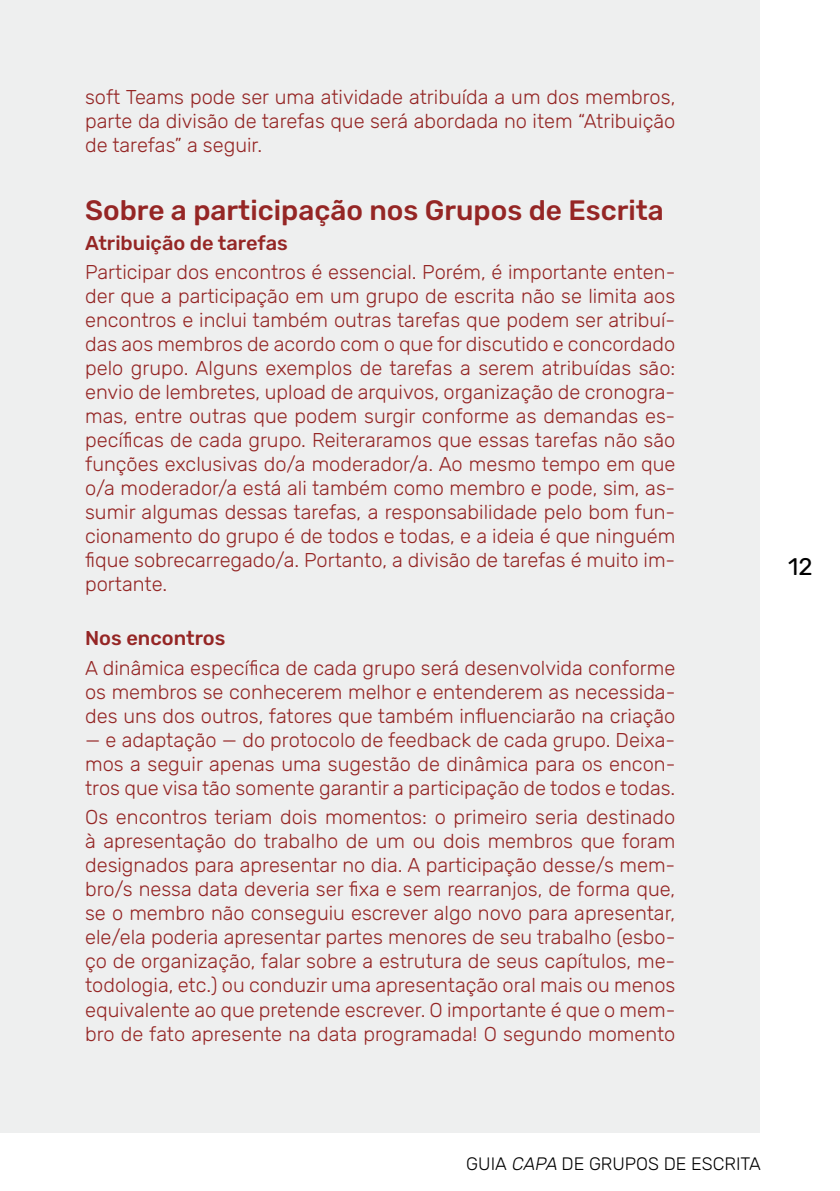
<style>
.page{position:relative;width:840px;height:1191px;background:#fff}
.page>*{position:absolute;margin:0;border:0;box-sizing:border-box;transform-origin:0 0}
.t1{font:500 28px "Rubik";color:#952625}
.t2{font:24px "Rubik";color:#000}
.t3{font:300 20px/24px "Rubik";color:#952625;text-align:justify}
.t4{font:500 20px "Rubik";color:#952625}
.t5{font:300 18px "Rubik";color:#000}
.s1{font-style:italic}
</style>
<div class="page">
<div style="left:0;top:0;width:759px;height:1133px;background:#eeefef"></div>
<p class="t3" style="left:85px;top:85px;width:591px">soft Teams pode ser uma atividade atribuída a um dos membros, parte da divisão de tarefas que será abordada no item “Atribuição de tarefas” a seguir.</p>
<h1 class="t1" style="left:85px;top:194px;width:580px">Sobre a participação nos Grupos de Escrita</h1>
<p class="t4" style="left:85px;top:231px;width:204px">Atribuição de tarefas</p>
<p class="t3" style="left:85px;top:261px;width:591px">Participar dos encontros é essencial. Porém, é importante enten&shy;der que a participação em um grupo de escrita não se limita aos encontros e inclui também outras tarefas que podem ser atribuí&shy;das aos membros de acordo com o que for discutido e concordado pelo grupo. Alguns exemplos de tarefas a serem atribuídas são: envio de lembretes, upload de arquivos, organização de cronogra&shy;mas, entre outras que podem surgir conforme as demandas es&shy;pecíficas de cada grupo. Reiteraramos que essas tarefas não são funções exclusivas do/a moderador/a. Ao mesmo tempo em que o/a moderador/a está ali também como membro e pode, sim, as&shy;sumir algumas dessas tarefas, a responsabilidade pelo bom fun&shy;cionamento do grupo é de todos e todas, e a ideia é que ninguém fique sobrecarregado/a. Portanto, a divisão de tarefas é muito im&shy;portante.</p>
<p class="t4" style="left:85px;top:627px;width:142px">Nos encontros</p>
<p class="t3" style="left:85px;top:656px;width:591px">A dinâmica específica de cada grupo será desenvolvida conforme os membros se conhecerem melhor e entenderem as necessida&shy;des uns dos outros, fatores que também influenciarão na criação</p>
<p class="t3" style="left:85px;top:728px;width:591px">— e adaptação — do protocolo de feedback de cada grupo. Deixa&shy;mos a seguir apenas uma sugestão de dinâmica para os encon&shy;tros que visa tão somente garantir a participação de todos e todas.</p>
<p class="t3" style="left:85px;top:806px;width:591px">Os encontros teriam dois momentos: o primeiro seria destinado à apresentação do trabalho de um ou dois membros que foram designados para apresentar no dia. A participação desse/s mem&shy;bro/s nessa data deveria ser fixa e sem rearranjos, de forma que, se o membro não conseguiu escrever algo novo para apresentar, ele/ela poderia apresentar partes menores de seu trabalho (esbo&shy;ço de organização, falar sobre a estrutura de seus capítulos, me&shy;todologia, etc.) ou conduzir uma apresentação oral mais ou menos equivalente ao que pretende escrever. O importante é que o mem&shy;bro de fato apresente na data programada! O segundo momento</p>
<p class="t2" style="left:787px;top:553px;width:26px">12</p>
<p class="t5" style="left:466px;top:1153px;width:296px">GUIA <span class="s1">CAPA</span> DE GRUPOS DE ESCRITA</p>
</div>
